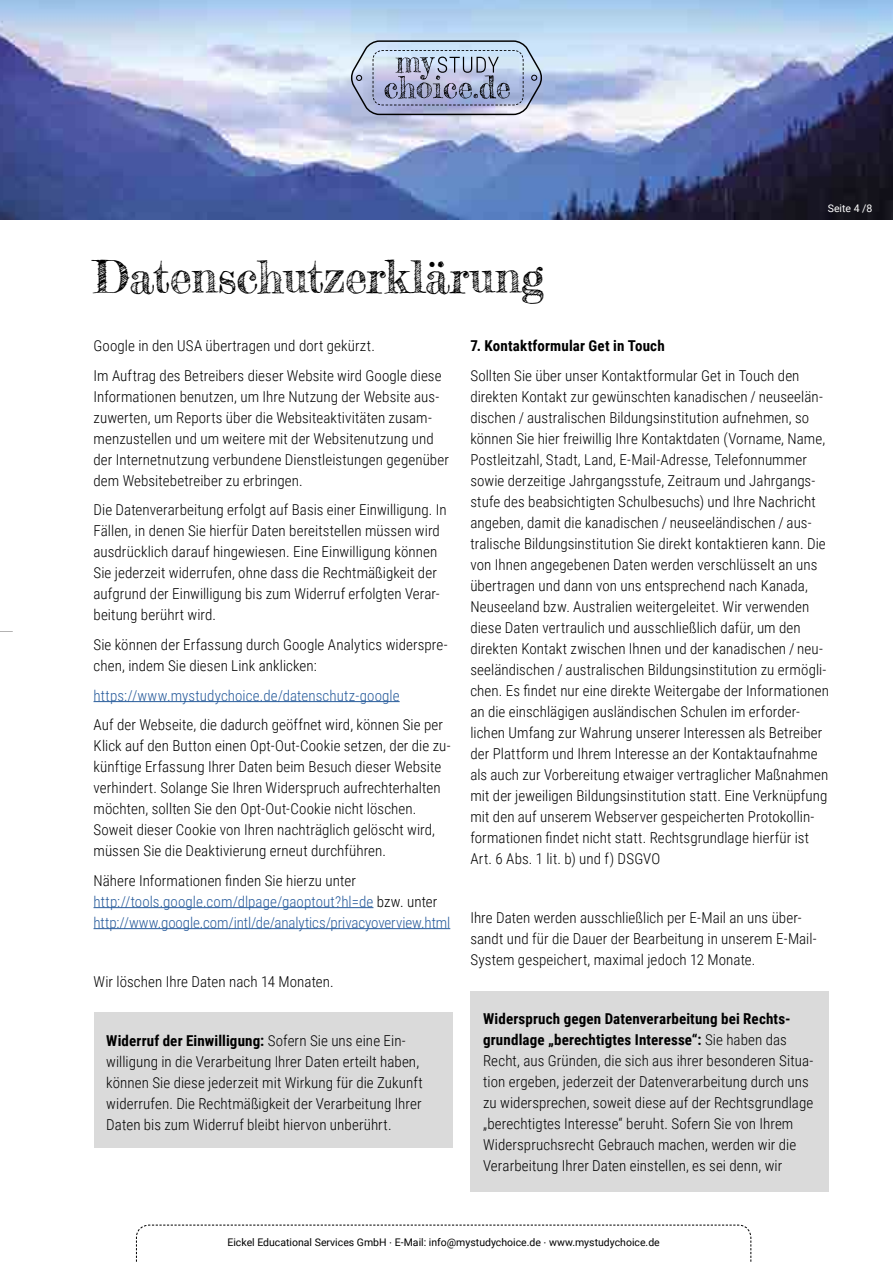
<style>
.page{position:relative;width:893px;height:1263px;background:#fff}
.page>*{position:absolute;margin:0;border:0;box-sizing:border-box;transform-origin:0 0}
.t1{font:45px "Frederickathe Great";letter-spacing:-.01em;color:#000}
.t2{font:300 15px/21px "Roboto Condensed";letter-spacing:.005em;color:#000}
.t3{font:300 15px/21px "Roboto Condensed";letter-spacing:.005em;color:#275b9b}
.t4{font:700 15px "Roboto Condensed";letter-spacing:.01em;color:#000}
.t5{font:10.5px "Roboto";color:#000}
.t6{font:10.5px "Roboto";color:#fff}
.s1{color:#000}
.s2{font-weight:700}
.s3{font-family:"Frutiger LT Std"}
</style>
<div class="page">
<img style="left:0;top:0;width:893px;height:219px">
<svg style="left:0;top:631px;width:13px;height:1px"></svg>
<svg style="left:351px;top:40px;width:191px;height:75px"></svg>
<svg style="left:136px;top:1224px;width:616px;height:38px"></svg>
<div style="left:94px;top:1012px;width:358px;height:135px;background:#dadada"></div>
<div style="left:471px;top:992px;width:358px;height:200px;background:#dadada"></div>
<hr style="left:94px;top:701px;width:306px;height:1px;background:#275b9b">
<hr style="left:94px;top:907px;width:279px;height:1px;background:#275b9b">
<hr style="left:94px;top:928px;width:356px;height:1px;background:#275b9b">
<p class="t6" style="left:828px;top:201px;width:46px">Seite 4 /8</p>
<h1 class="t1" style="left:94px;top:249px;width:452px">Datenschutzerklärung</h1>
<p class="t2" style="left:94px;top:331px;width:350px;line-height:29.5px">Google in den USA übertragen und dort gekürzt.<br>Im Auftrag des Betreibers dieser Website wird Google diese</p>
<p class="t2" style="left:94px;top:386px;width:357px">Informationen benutzen, um Ihre Nutzung der Website aus&shy;zuwerten, um Reports über die Websiteaktivitäten zusam&shy;menzustellen und um weitere mit der Websitenutzung und der Internetnutzung verbundene Dienstleistungen gegenüber dem Websitebetreiber zu erbringen.</p>
<p class="t2" style="left:94px;top:499px;width:355px">Die Datenverarbeitung erfolgt auf Basis einer Einwilligung. In Fällen, in denen Sie hierfür Daten bereitstellen müssen wird ausdrücklich darauf hingewiesen. Eine Einwilligung können Sie jederzeit widerrufen, ohne dass die Rechtmäßigkeit der aufgrund der Einwilligung bis zum Widerruf erfolgten Verar&shy;beitung berührt wird.</p>
<p class="t2" style="left:94px;top:634px;width:356px">Sie können der Erfassung durch Google Analytics widerspre&shy;chen, indem Sie diesen Link anklicken:</p>
<p class="t3" style="left:94px;top:684px;width:308px">https://www.mystudychoice.de/datenschutz-google</p>
<p class="t2" style="left:94px;top:714px;width:359px">Auf der Webseite, die dadurch geöffnet wird, können Sie per Klick auf den Button einen Opt-Out-Cookie setzen, der die zu&shy;künftige Erfassung Ihrer Daten beim Besuch dieser Website verhindert. Solange Sie Ihren Widerspruch aufrechterhalten möchten, sollten Sie den Opt-Out-Cookie nicht löschen.<br>Soweit dieser Cookie von Ihren nachträglich gelöscht wird, müssen Sie die Deaktivierung erneut durchführen.</p>
<p class="t3" style="left:94px;top:869px;width:358px"><span class="s1">Nähere Informationen finden Sie hierzu unter </span>http://tools.google.com/dlpage/gaoptout?hl=de <span class="s1">bzw. unter </span>http://www.google.com/intl/de/analytics/privacyoverview.html</p>
<p class="t4" style="left:470px;top:336px;width:196px">7. Kontaktformular Get in Touch</p>
<p class="t2" style="left:470px;top:365px;width:360px">Sollten Sie über unser Kontaktformular Get in Touch den direkten Kontakt zur gewünschten kanadischen / neuseelän&shy;dischen / australischen Bildungsinstitution aufnehmen, so können Sie hier freiwillig Ihre Kontaktdaten (Vorname, Name, Postleitzahl, Stadt, Land, E-Mail-Adresse, Telefonnummer sowie derzeitige Jahrgangsstufe, Zeitraum und Jahrgangs&shy;stufe des beabsichtigten Schulbesuchs) und Ihre Nachricht angeben, damit die kanadischen / neuseeländischen / aus&shy;tralische Bildungsinstitution Sie direkt kontaktieren kann. Die von Ihnen angegebenen Daten werden verschlüsselt an uns übertragen und dann von uns entsprechend nach Kanada, Neuseeland bzw. Australien weitergeleitet. Wir verwenden diese Daten vertraulich und ausschließlich dafür, um den direkten Kontakt zwischen Ihnen und der kanadischen / neu&shy;seeländischen / australischen Bildungsinstitution zu ermögli&shy;chen. Es findet nur eine direkte Weitergabe der Informationen an die einschlägigen ausländischen Schulen im erforder&shy;lichen Umfang zur Wahrung unserer Interessen als Betreiber der Plattform und Ihrem Interesse an der Kontaktaufnahme als auch zur Vorbereitung etwaiger vertraglicher Maßnahmen mit der jeweiligen Bildungsinstitution statt. Eine Verknüpfung mit den auf unserem Webserver gespeicherten Protokollin&shy;formationen findet nicht statt. Rechtsgrundlage hierfür ist Art. 6 Abs. 1 lit. b) und f) DSGVO</p>
<p class="t2" style="left:470px;top:907px;width:348px">Ihre Daten werden ausschließlich per E-Mail an uns über&shy;sandt und für die Dauer der Bearbeitung in unserem E-Mail-<br>System gespeichert, maximal jedoch 12 Monate.</p>
<p class="t2" style="left:94px;top:970px;width:242px">Wir löschen Ihre Daten nach 14 Monaten.</p>
<p class="t2" style="left:106px;top:1029px;width:318px"><span class="s2">Widerruf der Einwilligung:</span> Sofern Sie uns eine Ein&shy;willigung in die Verarbeitung Ihrer Daten erteilt haben, können Sie diese jederzeit mit Wirkung für die Zukunft widerrufen. Die Rechtmäßigkeit der Verarbeitung Ihrer Daten bis zum Widerruf bleibt hiervon unberührt.</p>
<p class="t2" style="left:483px;top:1008px;width:332px"><span class="s2">Widerspruch gegen Datenverarbeitung bei Rechts&shy;grundlage „berechtigtes Interesse“:</span> Sie haben das Recht, aus Gründen, die sich aus ihrer besonderen Situa&shy;tion ergeben, jederzeit der Datenverarbeitung durch uns zu widersprechen, soweit diese auf der Rechtsgrundlage „berechtigtes Interesse“ beruht. Sofern Sie von Ihrem Widerspruchsrecht Gebrauch machen, werden wir die Verarbeitung Ihrer Daten einstellen, es sei denn, wir</p>
<p class="t5" style="left:227px;top:1235px;width:434px">Eickel Educational Services GmbH <span class="s3">∙</span> E-Mail: info@mystudychoice.de <span class="s3">∙</span> www.mystudychoice.de</p>
</div>
